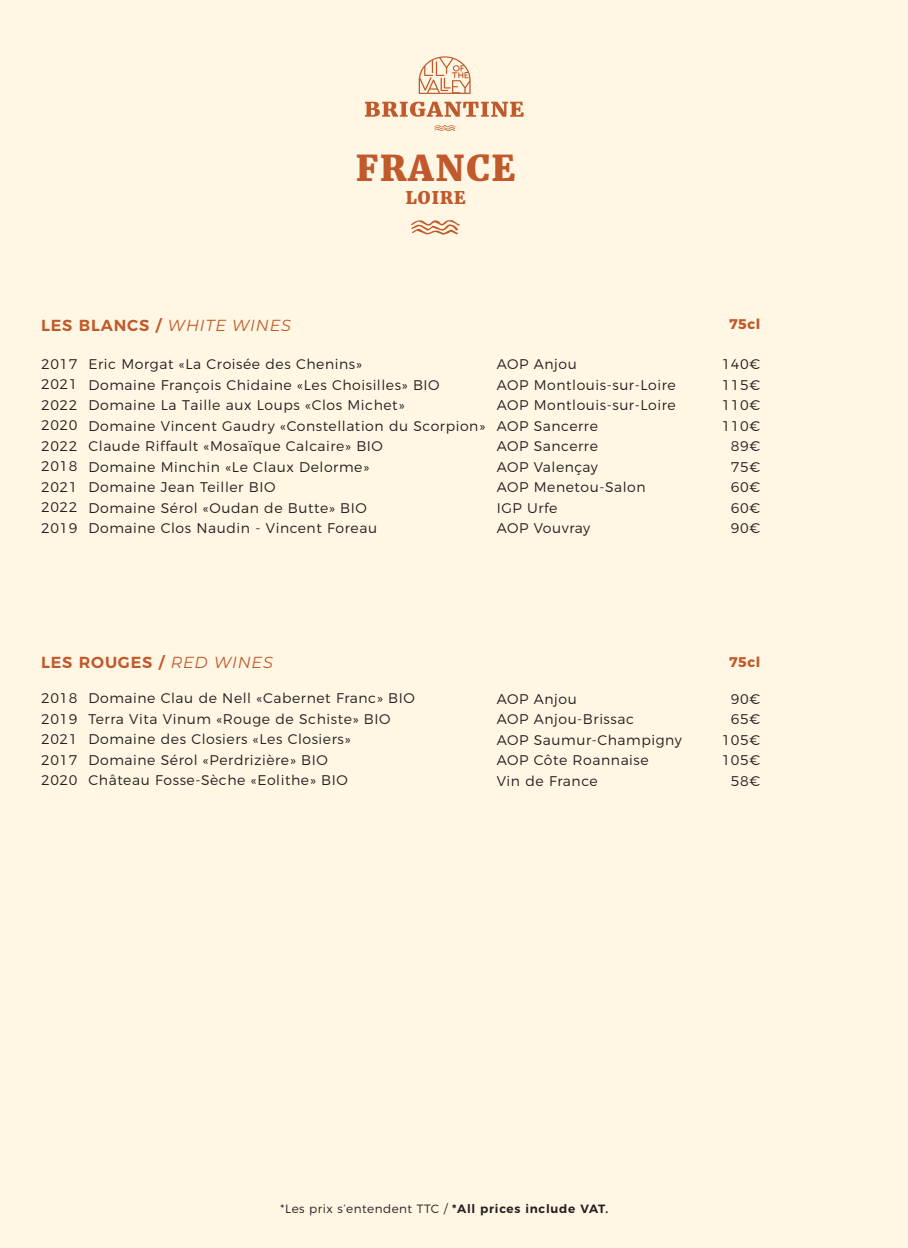
<style>
.page{position:relative;width:908px;height:1248px;background:#fff}
.page>*{position:absolute;margin:0;border:0;box-sizing:border-box;transform-origin:0 0}
.t1{font:800 35.2px "Merriweather";letter-spacing:.06em;color:#c0592b}
.t2{font:800 17.2px "Merriweather";letter-spacing:.06em;color:#c0592b}
.t3{font:600 16px "Montserrat";letter-spacing:.05em;color:#c0592b}
.t4{font:300 14px "Montserrat";letter-spacing:.04em;color:#231f20}
.t5{font:700 14px "Montserrat";letter-spacing:.04em;color:#c0592b}
.t6{font:300 12px "Montserrat";letter-spacing:.04em;color:#231f20}
.s1{font-weight:400;font-style:italic}
.s2{font-weight:600}
</style>
<div class="page">
<div style="left:0;top:0;width:907px;height:1247px;background:#fff7e3"></div>
<svg style="left:411px;top:220px;width:49px;height:15px"></svg>
<svg style="left:434px;top:125px;width:21px;height:6px"></svg>
<svg style="left:418px;top:56px;width:52px;height:38px;background:#eeccb1"></svg>
<svg style="left:365px;top:102px;width:158px;height:15px;background:#dea584"></svg>
<p class="t1" style="left:356px;top:147px;width:161px">FRANCE</p>
<p class="t2" style="left:405px;top:187px;width:61px">LOIRE</p>
<p class="t3" style="left:41px;top:312px;width:251px">LES BLANCS / <span class="s1">WHITE WINES</span></p>
<p class="t5" style="left:728px;top:312px;width:33px">75cl</p>
<p class="t4" style="left:41px;top:353px;width:38px">2017</p>
<p class="t4" style="left:41px;top:373px;width:38px">2021</p>
<p class="t4" style="left:41px;top:394px;width:38px">2022</p>
<p class="t4" style="left:41px;top:414px;width:38px">2020</p>
<p class="t4" style="left:41px;top:434px;width:38px">2022</p>
<p class="t4" style="left:41px;top:455px;width:38px">2018</p>
<p class="t4" style="left:41px;top:475px;width:38px">2021</p>
<p class="t4" style="left:41px;top:496px;width:38px">2022</p>
<p class="t4" style="left:41px;top:516px;width:38px">2019</p>
<p class="t4" style="left:88px;top:353px;width:275px">Eric Morgat «La Croisée des Chenins»</p>
<p class="t4" style="left:88px;top:374px;width:352px">Domaine François Chidaine «Les Choisilles» BIO</p>
<p class="t4" style="left:88px;top:394px;width:317px">Domaine La Taille aux Loups «Clos Michet»</p>
<p class="t4" style="left:88px;top:415px;width:398px">Domaine Vincent Gaudry «Constellation du Scorpion»</p>
<p class="t4" style="left:88px;top:435px;width:296px">Claude Riffault «Mosaïque Calcaire» BIO</p>
<p class="t4" style="left:88px;top:456px;width:282px">Domaine Minchin «Le Claux Delorme»</p>
<p class="t4" style="left:88px;top:476px;width:188px">Domaine Jean Teiller BIO</p>
<p class="t4" style="left:88px;top:496px;width:280px">Domaine Sérol «Oudan de Butte» BIO</p>
<p class="t4" style="left:88px;top:517px;width:290px">Domaine Clos Naudin - Vincent Foreau</p>
<p class="t4" style="left:496px;top:353px;width:81px">AOP Anjou</p>
<p class="t4" style="left:496px;top:374px;width:180px">AOP Montlouis-sur-Loire</p>
<p class="t4" style="left:496px;top:394px;width:180px">AOP Montlouis-sur-Loire</p>
<p class="t4" style="left:496px;top:415px;width:103px">AOP Sancerre</p>
<p class="t4" style="left:496px;top:435px;width:103px">AOP Sancerre</p>
<p class="t4" style="left:496px;top:456px;width:103px">AOP Valençay</p>
<p class="t4" style="left:496px;top:476px;width:150px">AOP Menetou-Salon</p>
<p class="t4" style="left:496px;top:496px;width:62px">IGP Urfe</p>
<p class="t4" style="left:496px;top:517px;width:95px">AOP Vouvray</p>
<p class="t4" style="left:721px;top:353px;width:40px">140€</p>
<p class="t4" style="left:721px;top:374px;width:40px">115€</p>
<p class="t4" style="left:721px;top:394px;width:40px">110€</p>
<p class="t4" style="left:721px;top:415px;width:40px">110€</p>
<p class="t4" style="left:730px;top:435px;width:31px">89€</p>
<p class="t4" style="left:730px;top:456px;width:31px">75€</p>
<p class="t4" style="left:730px;top:476px;width:31px">60€</p>
<p class="t4" style="left:730px;top:496px;width:31px">60€</p>
<p class="t4" style="left:730px;top:517px;width:31px">90€</p>
<p class="t3" style="left:41px;top:649px;width:233px">LES ROUGES / <span class="s1">RED WINES</span></p>
<p class="t5" style="left:728px;top:650px;width:33px">75cl</p>
<p class="t4" style="left:41px;top:687px;width:38px">2018</p>
<p class="t4" style="left:41px;top:707px;width:38px">2019</p>
<p class="t4" style="left:41px;top:728px;width:38px">2021</p>
<p class="t4" style="left:41px;top:748px;width:38px">2017</p>
<p class="t4" style="left:41px;top:769px;width:38px">2020</p>
<p class="t4" style="left:88px;top:687px;width:327px">Domaine Clau de Nell «Cabernet Franc» BIO</p>
<p class="t4" style="left:88px;top:707px;width:303px">Terra Vita Vinum «Rouge de Schiste» BIO</p>
<p class="t4" style="left:88px;top:728px;width:263px">Domaine des Closiers «Les Closiers»</p>
<p class="t4" style="left:88px;top:748px;width:241px">Domaine Sérol «Perdrizière» BIO</p>
<p class="t4" style="left:88px;top:769px;width:260px">Château Fosse-Sèche «Eolithe» BIO</p>
<p class="t4" style="left:496px;top:687px;width:81px">AOP Anjou</p>
<p class="t4" style="left:496px;top:708px;width:139px">AOP Anjou-Brissac</p>
<p class="t4" style="left:496px;top:728px;width:186px">AOP Saumur-Champigny</p>
<p class="t4" style="left:496px;top:749px;width:153px">AOP Côte Roannaise</p>
<p class="t4" style="left:496px;top:769px;width:102px">Vin de France</p>
<p class="t4" style="left:730px;top:687px;width:31px">90€</p>
<p class="t4" style="left:730px;top:708px;width:31px">65€</p>
<p class="t4" style="left:721px;top:728px;width:40px">105€</p>
<p class="t4" style="left:721px;top:749px;width:40px">105€</p>
<p class="t4" style="left:730px;top:769px;width:31px">58€</p>
<p class="t6" style="left:280px;top:1198px;width:329px">*Les prix s’entendent TTC / <span class="s2">*All prices include VAT.</span></p>
</div>
